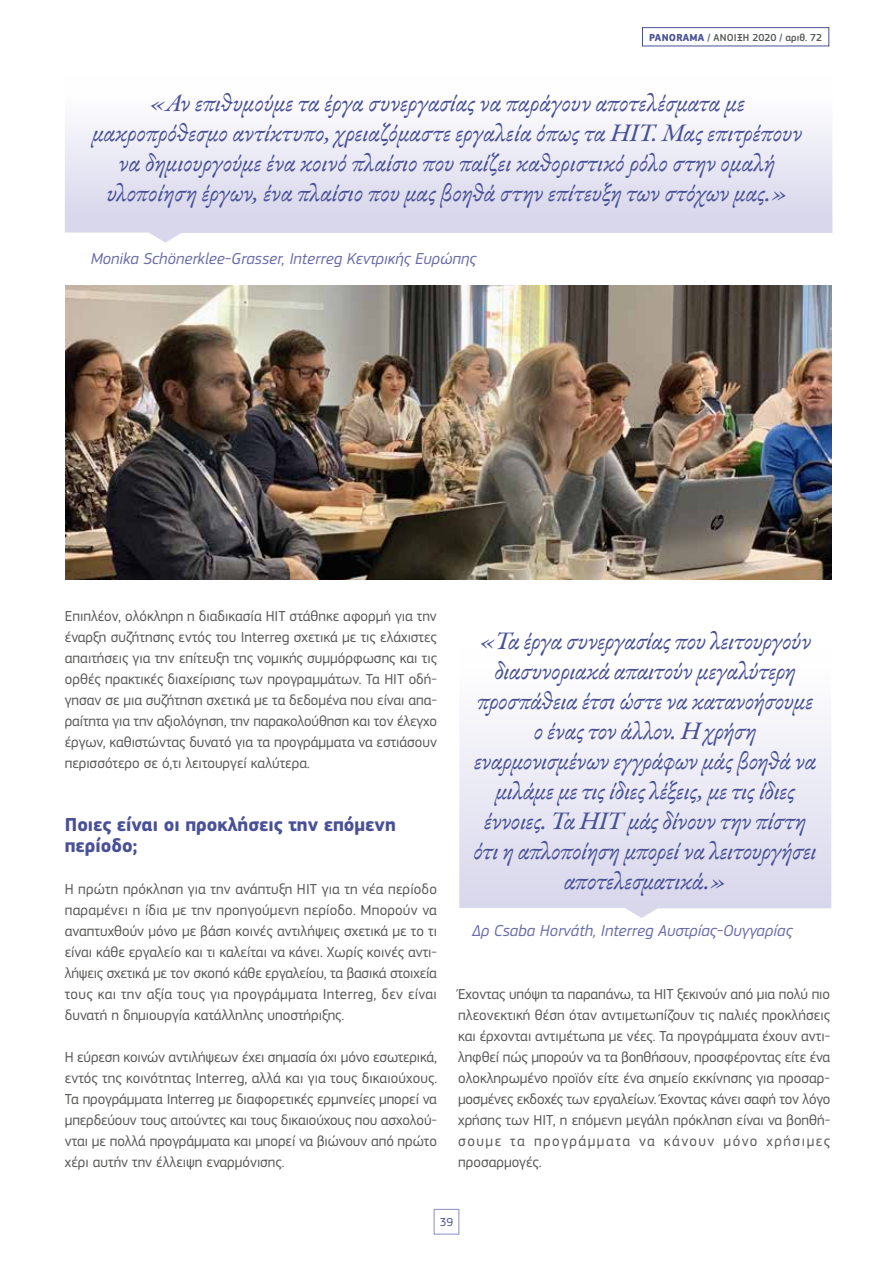
<style>
.page{position:relative;width:893px;height:1263px;background:#fff}
.page>*{position:absolute;margin:0;border:0;box-sizing:border-box;transform-origin:0 0}
.t1{font:25.5px/30px "Garamond Premr Pro Med It";letter-spacing:-.015em;color:#495096;text-align:center}
.t2{font:700 19.5px/21px "EC Square Sans Pro";color:#495096}
.t3{font:italic 16.5px "EC Square Sans Pro";color:#6b6daa}
.t4{font:15px/21px "EC Square Sans Pro";color:#575756;text-align:justify}
.t5{font:12px "EC Square Sans Pro";color:#495096}
.t6{font:500 10.5px "EC Square Sans Pro";color:#575756}
.s1{font-weight:700;color:#495096}
.s2{color:#495096}
</style>
<div class="page">
<div style="left:642px;top:27px;width:187px;height:19px;border:1px solid #495096"></div>
<div style="left:434px;top:1209px;width:25px;height:25px;border:1px solid #8e8ec0"></div>
<svg style="left:459px;top:724px;width:372px;height:194px;fill:#e7e6f3"></svg>
<svg style="left:65px;top:123px;width:767px;height:120px"></svg>
<img style="left:66px;top:286px;width:765px;height:294px">
<p class="t6" style="left:649px;top:31px;width:175px"><span class="s1">PANORAMA</span> <span class="s2">/</span> ΑΝΟΙΞΗ 2020 <span class="s2">/</span> αριθ. 72</p>
<p class="t1" style="left:92px;top:89px;width:712px">«Αν επιθυμούμε τα έργα συνεργασίας να παράγουν αποτελέσματα με μακροπρόθεσμο αντίκτυπο, χρειαζόμαστε εργαλεία όπως τα HIT. Μας επιτρέπουν να δημιουργούμε ένα κοινό πλαίσιο που παίζει καθοριστικό ρόλο στην ομαλή υλοποίηση έργων, ένα πλαίσιο που μας βοηθά στην επίτευξη των στόχων μας.»</p>
<p class="t3" style="left:91px;top:249px;width:387px">Monika Schönerklee-Grasser, Interreg Κεντρικής Ευρώπης</p>
<p class="t4" style="left:65px;top:606px;width:374px">Επιπλέον, ολόκληρη η διαδικασία HIT στάθηκε αφορμή για την έναρξη συζήτησης εντός του Interreg σχετικά με τις ελάχιστες απαιτήσεις για την επίτευξη της νομικής συμμόρφωσης και τις ορθές πρακτικές διαχείρισης των προγραμμάτων. Τα HIT οδή&shy;γησαν σε μια συζήτηση σχετικά με τα δεδομένα που είναι απα&shy;ραίτητα για την αξιολόγηση, την παρακολούθηση και τον έλεγχο έργων, καθιστώντας δυνατό για τα προγράμματα να εστιάσουν περισσότερο σε ό,τι λειτουργεί καλύτερα.</p>
<h2 class="t2" style="left:65px;top:815px;width:332px">Ποιες είναι οι προκλήσεις την επόμενη περίοδο;</h2>
<p class="t4" style="left:65px;top:879px;width:374px">Η πρώτη πρόκληση για την ανάπτυξη HIT για τη νέα περίοδο παραμένει η ίδια με την προηγούμενη περίοδο. Μπορούν να αναπτυχθούν μόνο με βάση κοινές αντιλήψεις σχετικά με το τι είναι κάθε εργαλείο και τι καλείται να κάνει. Χωρίς κοινές αντι&shy;λήψεις σχετικά με τον σκοπό κάθε εργαλείου, τα βασικά στοιχεία τους και την αξία τους για προγράμματα Interreg, δεν είναι δυνατή η δημιουργία κατάλληλης υποστήριξης.</p>
<p class="t4" style="left:65px;top:1047px;width:374px">Η εύρεση κοινών αντιλήψεων έχει σημασία όχι μόνο εσωτερικά, εντός της κοινότητας Interreg, αλλά και για τους δικαιούχους.<br>Τα προγράμματα Interreg με διαφορετικές ερμηνείες μπορεί να μπερδεύουν τους αιτούντες και τους δικαιούχους που ασχολού&shy;νται με πολλά προγράμματα και μπορεί να βιώνουν από πρώτο χέρι αυτήν την έλλειψη εναρμόνισης.</p>
<p class="t1" style="left:473px;top:627px;width:345px">«Τα έργα συνεργασίας που λειτουργούν διασυνοριακά απαιτούν μεγαλύτερη προσπάθεια έτσι ώστε να κατανοήσουμε ο ένας τον άλλον. Η χρήση εναρμονισμένων εγγράφων μάς βοηθά να μιλάμε με τις ίδιες λέξεις, με τις ίδιες έννοιες. Τα HIT μάς δίνουν την πίστη ότι η απλοποίηση μπορεί να λειτουργήσει αποτελεσματικά.»</p>
<p class="t3" style="left:472px;top:921px;width:322px">Δρ Csaba Horváth, Interreg Αυστρίας-Ουγγαρίας</p>
<p class="t4" style="left:458px;top:984px;width:374px">Έχοντας υπόψη τα παραπάνω, τα HIT ξεκινούν από μια πολύ πιο πλεονεκτική θέση όταν αντιμετωπίζουν τις παλιές προκλήσεις και έρχονται αντιμέτωπα με νέες. Τα προγράμματα έχουν αντι&shy;ληφθεί πώς μπορούν να τα βοηθήσουν, προσφέροντας είτε ένα ολοκληρωμένο προϊόν είτε ένα σημείο εκκίνησης για προσαρ&shy;μοσμένες εκδοχές των εργαλείων. Έχοντας κάνει σαφή τον λόγο χρήσης των HIT, η επόμενη μεγάλη πρόκληση είναι να βοηθή&shy;σουμε τα προγράμματα να κάνουν μόνο χρήσιμες προσαρμογές.</p>
<p class="t5" style="left:440px;top:1215px;width:15px">39</p>
</div>
